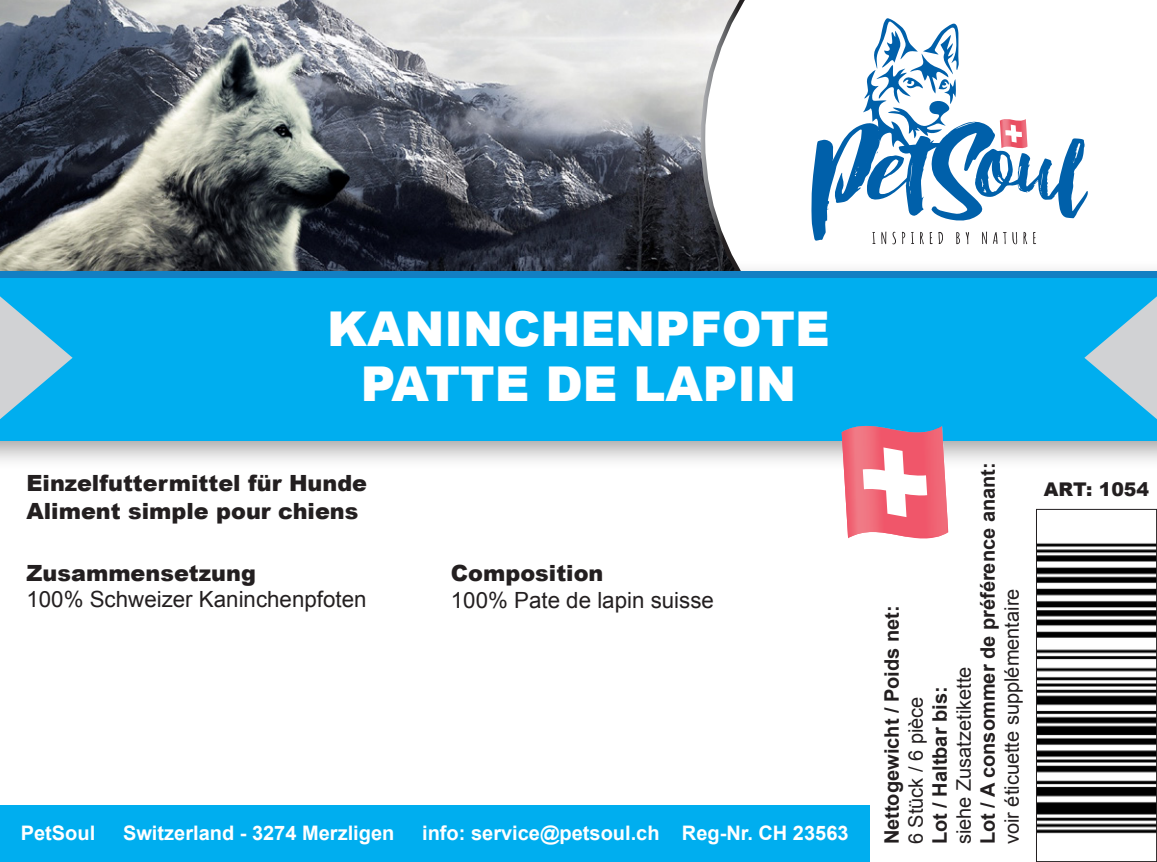
<style>
.page{position:relative;width:1157px;height:862px;background:#fff}
.page>*{position:absolute;margin:0;border:0;box-sizing:border-box;transform-origin:0 0}
.t1{font:900 48px "Arial";color:#fff}
.t2{font:900 22.4px "Arial";color:#231f20}
.t3{font:22.4px "Arial";color:#231f20}
.t4{font:700 20px "Arial";color:#fff}
.t5{font:700 20px "Arial";color:#231f20}
.t6{font:20px "Arial";color:#231f20}
.t7{font:900 18.8px "Arial";color:#231f20}
</style>
<div class="page">
<img style="left:0;top:0;width:700px;height:260px">
<svg style="left:700px;top:0;width:388px;height:260px"></svg>
<div style="left:0;top:260px;width:1157px;height:210px;background:#231f20;opacity:.42"></div>
<div style="left:0;top:274px;width:1157px;height:166px;background:#00aeef"></div>
<div style="left:0;top:805px;width:870px;height:57px;background:#00aeef"></div>
<img style="left:1038px;top:543px;width:117px;height:291px">
<div style="left:1036px;top:509px;width:121px;height:353px;border:1px solid #231f20"></div>
<svg style="left:811px;top:18px;width:276px;height:226px"></svg>
<div style="left:0;top:271px;width:1157px;height:7px;background:#127fc3"></div>
<svg style="left:0;top:296px;width:73px;height:123px"></svg>
<svg style="left:1084px;top:296px;width:73px;height:123px"></svg>
<svg style="left:841px;top:425px;width:107px;height:114px"></svg>
<p class="t1" style="left:327px;top:294px;width:504px">KANINCHENPFOTE</p>
<p class="t1" style="left:361px;top:349px;width:437px">PATTE DE LAPIN</p>
<p class="t2" style="left:26px;top:467px;width:342px">Einzelfuttermittel für Hunde</p>
<p class="t2" style="left:26px;top:494px;width:333px">Aliment simple pour chiens</p>
<p class="t2" style="left:26px;top:556px;width:231px">Zusammensetzung</p>
<p class="t3" style="left:26px;top:585px;width:341px">100% Schweizer Kaninchenpfoten</p>
<p class="t2" style="left:451px;top:557px;width:154px">Composition</p>
<p class="t3" style="left:451px;top:585px;width:265px">100% Pate de lapin suisse</p>
<p class="t4" style="left:21px;top:820px;width:76px">PetSoul</p>
<p class="t4" style="left:123px;top:820px;width:273px">Switzerland - 3274 Merzligen</p>
<p class="t4" style="left:422px;top:820px;width:428px">info: service@petsoul.ch Reg-Nr. CH 23563</p>
<p class="t5" style="left:878px;top:844px;width:240px;rotate:-90deg">Nettogewicht / Poids net:</p>
<p class="t6" style="left:902px;top:844px;width:149px;rotate:-90deg">6 Stück / 6 pièce</p>
<p class="t5" style="left:926px;top:844px;width:159px;rotate:-90deg">Lot / Haltbar bis:</p>
<p class="t6" style="left:950px;top:844px;width:179px;rotate:-90deg">siehe Zusatzetikette</p>
<p class="t5" style="left:974px;top:844px;width:383px;rotate:-90deg">Lot / A consommer de préférence anant:</p>
<p class="t6" style="left:998px;top:844px;width:257px;rotate:-90deg">voir éticuette supplémentaire</p>
<p class="t7" style="left:1043px;top:475px;width:107px">ART: 1054</p>
</div>
